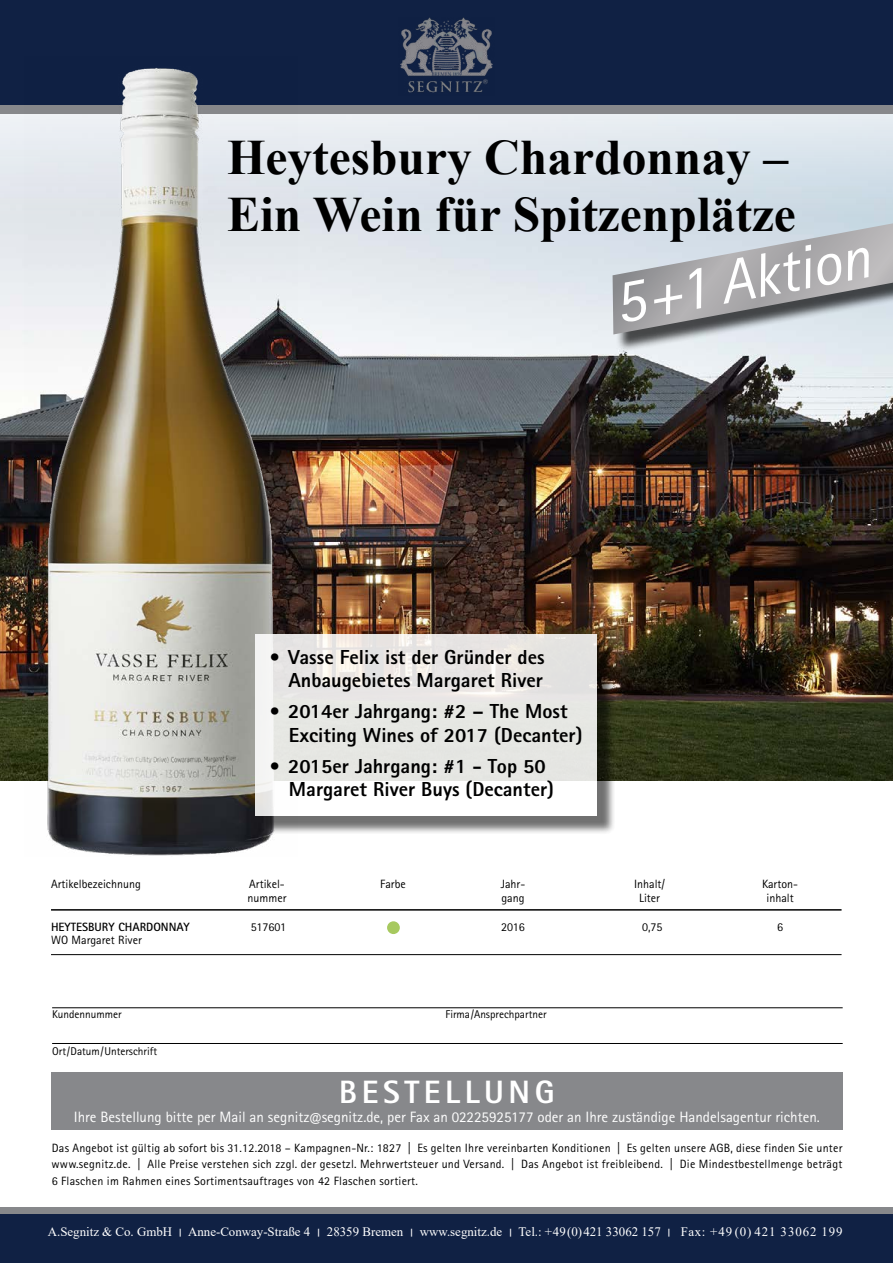
<style>
.page{position:relative;width:893px;height:1263px;background:#fff}
.page>*{position:absolute;margin:0;border:0;box-sizing:border-box;transform-origin:0 0}
.t1{font:italic 61.5px "Rotis Sans Serif Pro";color:#fff}
.t2{font:700 49.5px/57px "Times New Roman";color:#000}
.t3{font:800 32.4px "Rotis Sans Serif Pro";letter-spacing:.14em;color:#fff}
.t4{font:800 20.25px/23.2px "Rotis Sans Serif Pro";color:#000}
.t5{font:15px "Rotis Sans Serif Pro";color:#fff}
.t6{font:12.9px "Times New Roman";color:#fff}
.t7{font:12px/16.5px "Rotis Sans Serif Pro";color:#000;text-align:justify}
.t8{font:700 12px "Rotis Sans Serif Pro";color:#000}
.t9{font:11.25px "Rotis Sans Serif Pro";color:#000}
</style>
<div class="page">
<img style="left:0;top:113px;width:893px;height:667px">
<hr style="left:52px;top:1043px;width:791px;height:1px;background:#000">
<hr style="left:52px;top:1007px;width:791px;height:1px;background:#000">
<hr style="left:51px;top:909px;width:790px;height:2px;background:#000">
<hr style="left:51px;top:954px;width:790px;height:1px;background:#000">
<div style="left:0;top:1210px;width:893px;height:53px;background:#102144"></div>
<div style="left:0;top:0;width:893px;height:106px;background:#102144"></div>
<img style="left:400px;top:17px;width:93px;height:76px">
<div style="left:0;top:105px;width:893px;height:8px;background:#87888b"></div>
<div style="left:0;top:1208px;width:893px;height:6px;background:#87888b"></div>
<img style="left:25px;top:68px;width:272px;height:788px">
<div style="left:615px;top:214px;width:278px;height:138px;background:#000;opacity:.7"></div>
<svg style="left:613px;top:223px;width:280px;height:111px;background:#b0b3b8"></svg>
<div style="left:387px;top:921px;width:13px;height:13px;background:#a7c95f;border-radius:50%"></div>
<div style="left:260px;top:640px;width:356px;height:195px;background:#000;opacity:.64"></div>
<svg style="left:255px;top:635px;width:341px;height:181px;fill:#e7e7e4"></svg>
<div style="left:51px;top:1072px;width:792px;height:58px;background:#87888b"></div>
<h2 class="t2" style="left:227px;top:127px;width:570px">Heytesbury Chardonnay ‒<br>Ein Wein für Spitzenplätze</h2>
<h1 class="t1" style="left:607px;top:269px;width:261px;rotate:-11deg">5+1 Aktion</h1>
<h3 class="t4" style="left:269px;top:645px;width:277px;text-align:right">• Vasse Felix ist der Gründer des<br>Anbaugebietes Margaret River</h3>
<h3 class="t4" style="left:289px;top:700px;width:295px;text-indent:-20px">• 2014er Jahrgang: #2 – The Most<br>Exciting Wines of 2017 (Decanter)</h3>
<h3 class="t4" style="left:289px;top:754px;width:267px;text-indent:-20px">• 2015er Jahrgang: #1 - Top 50<br>Margaret River Buys (Decanter)</h3>
<p class="t7" style="left:51px;top:876px;width:91px">Artikelbezeichnung</p>
<p class="t7" style="left:249px;top:876px;width:37px">Artikel-</p>
<p class="t7" style="left:380px;top:876px;width:27px">Farbe</p>
<p class="t7" style="left:501px;top:876px;width:26px">Jahr-</p>
<p class="t7" style="left:634px;top:876px;width:33px">Inhalt/</p>
<p class="t7" style="left:762px;top:876px;width:37px">Karton-</p>
<p class="t7" style="left:248px;top:889px;width:40px">nummer</p>
<p class="t7" style="left:501px;top:889px;width:25px">gang</p>
<p class="t7" style="left:639px;top:889px;width:22px">Liter</p>
<p class="t7" style="left:766px;top:889px;width:29px">inhalt</p>
<p class="t8" style="left:51px;top:919px;width:140px">HEYTESBURY CHARDONNAY</p>
<p class="t7" style="left:251px;top:919px;width:37px">517601</p>
<p class="t7" style="left:501px;top:919px;width:25px">2016</p>
<p class="t7" style="left:642px;top:919px;width:22px">0,75</p>
<p class="t7" style="left:777px;top:919px;width:7px">6</p>
<p class="t7" style="left:51px;top:932px;width:92px">WO Margaret River</p>
<p class="t9" style="left:52px;top:1008px;width:71px">Kundennummer</p>
<p class="t9" style="left:446px;top:1008px;width:102px">Firma/Ansprechpartner</p>
<p class="t9" style="left:52px;top:1044px;width:106px">Ort/Datum/Unterschrift</p>
<h3 class="t3" style="left:339px;top:1071px;width:217px">BESTELLUNG</h3>
<p class="t7" style="left:51px;top:1140px;width:792px">Das Angebot ist gültig ab sofort bis 31.12.2018 – Kampagnen-Nr.: 1827 | Es gelten Ihre vereinbarten Konditionen | Es gelten unsere AGB, diese finden Sie unter www.segnitz.de. | Alle Preise verstehen sich zzgl. der gesetzl. Mehrwertsteuer und Versand. | Das Angebot ist freibleibend. | Die Mindestbestellmenge beträgt 6 Flaschen im Rahmen eines Sortimentsauftrages von 42 Flaschen sortiert.</p>
<p class="t5" style="left:74px;top:1108px;width:748px">Ihre Bestellung bitte per Mail an segnitz@segnitz.de, per Fax an 02225925177 oder an Ihre zuständige Handelsagentur richten.</p>
<p class="t6" style="left:48px;top:1223px;width:796px">A.Segnitz &amp; Co. GmbH ׀ Anne-Conway-Straße 4 ׀ 28359 Bremen ׀ www.segnitz.de ׀ Tel.: +49 (0) 421 33062 157 ׀ Fax: +49 (0) 421 33062 199</p>
</div>
